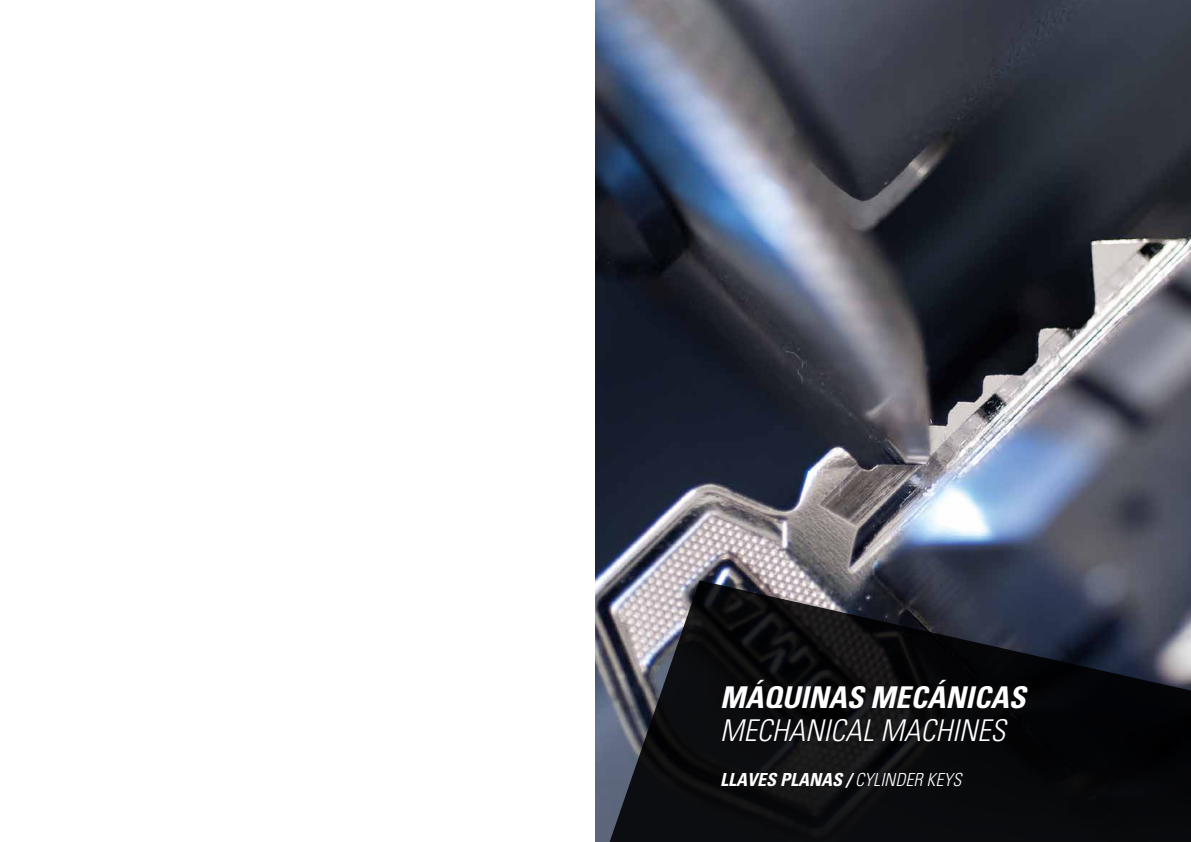
<style>
.page{position:relative;width:1191px;height:842px;background:#fff}
.page>*{position:absolute;margin:0;border:0;box-sizing:border-box;transform-origin:0 0}
.t1{font:italic 300 condensed 30px "Univers LT";color:#fff}
.t2{font:italic 700 condensed 30px "Univers LT";color:#fff}
.t3{font:italic 700 condensed 18px "Univers LT";color:#fff}
.s1{font-weight:300}
</style>
<div class="page">
<img style="left:595px;top:0;width:596px;height:580px">
<svg style="left:595px;top:580px;width:596px;height:262px;background:#1e2025"></svg>
<h1 class="t2" style="left:720px;top:679px;width:307px">MÁQUINAS MECÁNICAS</h1>
<h1 class="t1" style="left:720px;top:712px;width:287px">MECHANICAL MACHINES</h1>
<p class="t3" style="left:720px;top:769px;width:242px">LLAVES PLANAS / <span class="s1">CYLINDER KEYS</span></p>
</div>
